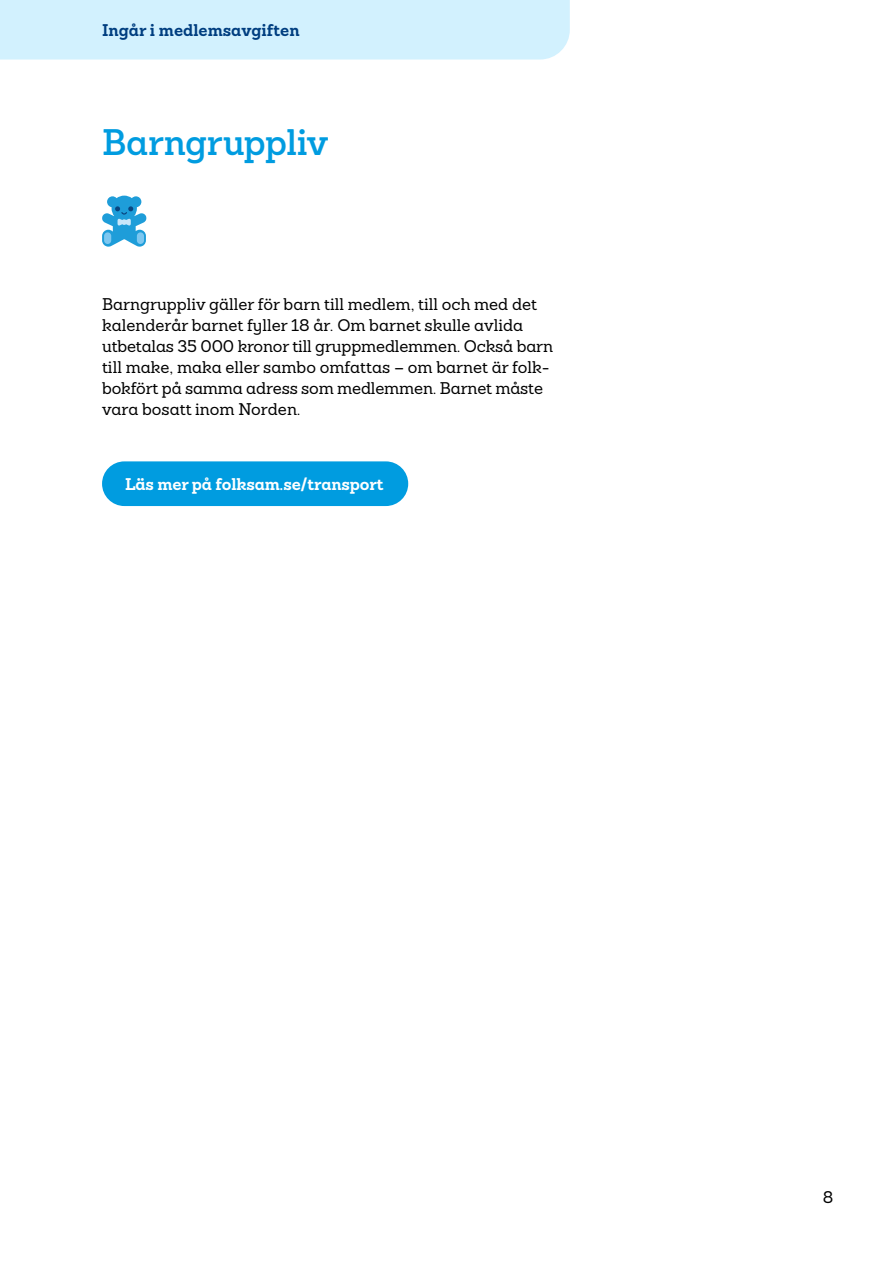
<style>
.page{position:relative;width:893px;height:1263px;background:#fff}
.page>*{position:absolute;margin:0;border:0;box-sizing:border-box;transform-origin:0 0}
.Rubrik_24_26{font:600 36px "Sanchez Folksam";letter-spacing:-.01em;color:#009ce0}
.Brödtext_11_14{font:500 16.5px/21px "Sanchez Folksam";color:#000}
.t1{font:700 16.5px "Sanchez Folksam";letter-spacing:-.01em;color:#fff}
.Huvud_-_låsupp_färg_1{font:700 16.5px "Sanchez Folksam";color:#003e80}
</style>
<div class="page">
<div style="left:0;top:0;width:570px;height:60px;background:#d2f1fe"></div>
<svg style="left:102px;top:196px;width:44px;height:51px"></svg>
<div style="left:104px;top:232px;width:7px;height:12px;background:#7dc7f0;border-radius:4px"></div>
<div style="left:137px;top:232px;width:7px;height:12px;background:#7dc7f0;border-radius:4px"></div>
<div style="left:102px;top:461px;width:306px;height:45px;background:#009ce0;border-radius:22px"></div>
<p class="Huvud_-_låsupp_färg_1" style="left:102px;top:19px;width:199px">Ingår i medlemsavgiften</p>
<p class="Rubrik_24_26" style="left:102px;top:118px;width:228px">Barngruppliv</p>
<p class="Brödtext_11_14" style="left:102px;top:293px;width:437px">Barngruppliv gäller för barn till medlem, till och med det kalenderår barnet fyller 18 år. Om barnet skulle avlida</p>
<p class="Brödtext_11_14" style="left:102px;top:335px;width:452px">utbetalas 35 000 kronor till gruppmedlemmen. Också barn till make, maka eller sambo omfattas – om barnet är folk&shy;bokfört på samma adress som medlemmen. Barnet måste vara bosatt inom Norden.</p>
<p class="t1" style="left:125px;top:473px;width:260px">Läs mer på folksam.se/transport</p>
<p class="Brödtext_11_14" style="left:823px;top:1187px;width:12px">8</p>
</div>
